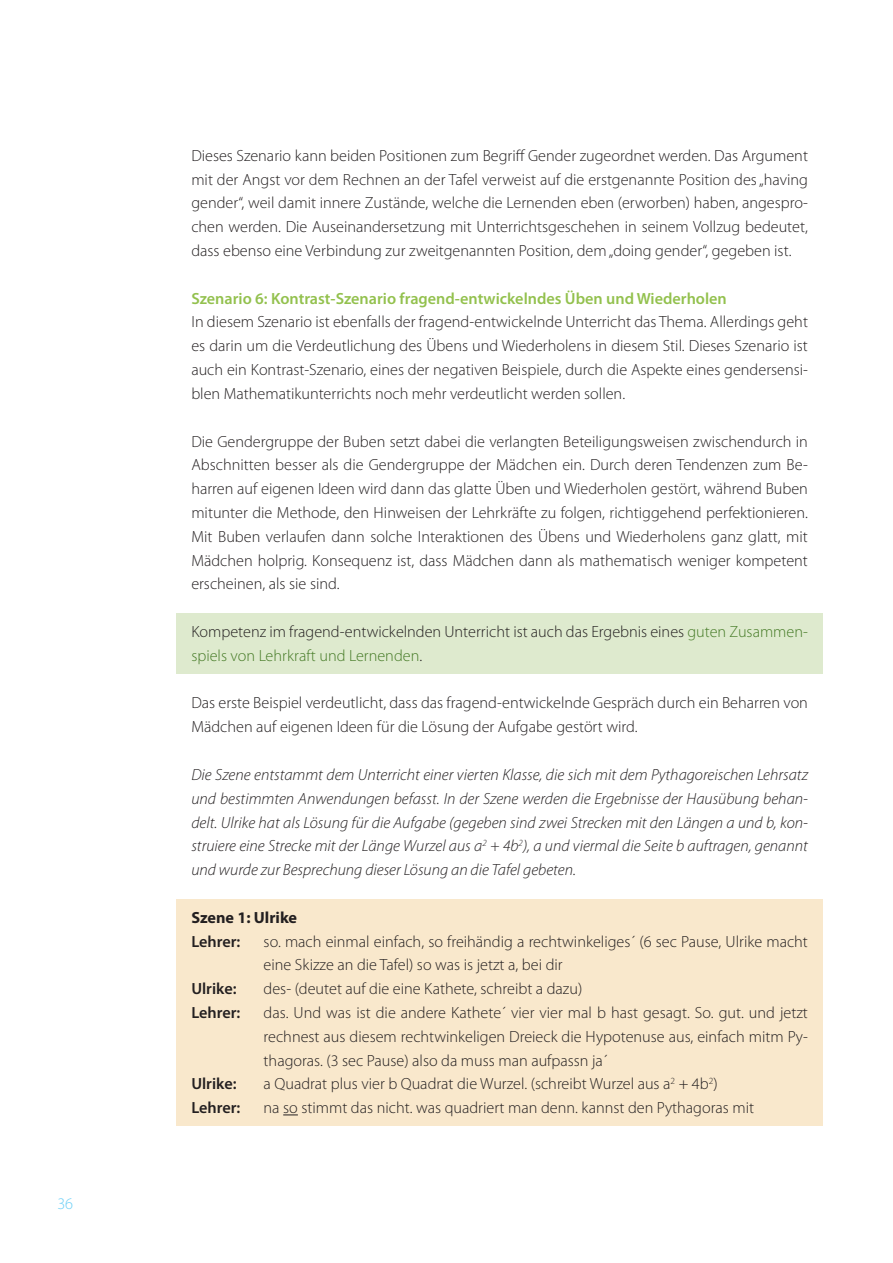
<style>
.page{position:relative;width:893px;height:1263px;background:#fff}
.page>*{position:absolute;margin:0;border:0;box-sizing:border-box;transform-origin:0 0}
.t1{font:300 16.2px/23.9px "Myriad Pro";color:#231f20;text-align:justify}
.t2{font:italic 300 16.2px/23.9px "Myriad Pro";color:#231f20;text-align:justify}
.t3{font:600 16.2px "Myriad Pro";color:#93c14e}
.t4{font:600 16.2px "Myriad Pro";color:#231f20}
.t5{font:700 16.2px "Myriad Pro";color:#231f20}
.t6{font:300 16.2px "Myriad Pro";color:#6bcff6}
.s1{color:#467b27}
</style>
<div class="page">
<div style="left:176px;top:613px;width:647px;height:61px;background:#deeace"></div>
<div style="left:176px;top:899px;width:647px;height:226px;background:#f9e8cc"></div>
<svg style="left:283px;top:1114px;width:15px;height:1px"></svg>
<p class="t6" style="left:57px;top:1194px;width:17px">36</p>
<p class="t1" style="left:191px;top:143px;width:618px">Dieses Szenario kann beiden Positionen zum Begriff Gender zugeordnet werden. Das Argument mit der Angst vor dem Rechnen an der Tafel verweist auf die erstgenannte Position des„having gender“, weil damit innere Zustände, welche die Lernenden eben (erworben) haben, angespro&shy;chen werden. Die Auseinandersetzung mit Unterrichtsgeschehen in seinem Vollzug bedeutet, dass ebenso eine Verbindung zur zweitgenannten Position, dem„doing gender“, gegeben ist.</p>
<p class="t3" style="left:191px;top:288px;width:537px">Szenario 6: Kontrast-Szenario fragend-entwickelndes Üben und Wiederholen</p>
<p class="t1" style="left:191px;top:310px;width:618px">In diesem Szenario ist ebenfalls der fragend-entwickelnde Unterricht das Thema. Allerdings geht es darin um die Verdeutlichung des Übens und Wiederholens in diesem Stil. Dieses Szenario ist auch ein Kontrast-Szenario, eines der negativen Beispiele, durch die Aspekte eines gendersensi&shy;blen Mathematikunterrichts noch mehr verdeutlicht werden sollen.</p>
<p class="t1" style="left:191px;top:429px;width:618px">Die Gendergruppe der Buben setzt dabei die verlangten Beteiligungsweisen zwischendurch in Abschnitten besser als die Gendergruppe der Mädchen ein. Durch deren Tendenzen zum Be&shy;harren auf eigenen Ideen wird dann das glatte Üben und Wiederholen gestört, während Buben mitunter die Methode, den Hinweisen der Lehrkräfte zu folgen, richtiggehend perfektionieren.<br>Mit Buben verlaufen dann solche Interaktionen des Übens und Wiederholens ganz glatt, mit Mädchen holprig. Konsequenz ist, dass Mädchen dann als mathematisch weniger kompetent erscheinen, als sie sind.</p>
<p class="t1" style="left:191px;top:619px;width:618px">Kompetenz im fragend-entwickelnden Unterricht ist auch das Ergebnis eines <span class="s1">guten Zusammen&shy;spiels von Lehrkraft und Lernenden</span>.</p>
<p class="t1" style="left:191px;top:691px;width:618px">Das erste Beispiel verdeutlicht, dass das fragend-entwickelnde Gespräch durch ein Beharren von<br>Mädchen auf eigenen Ideen für die Lösung der Aufgabe gestört wird.</p>
<p class="t2" style="left:191px;top:762px;width:618px">Die Szene entstammt dem Unterricht einer vierten Klasse, die sich mit dem Pythagoreischen Lehrsatz und bestimmten Anwendungen befasst. In der Szene werden die Ergebnisse der Hausübung behan&shy;delt. Ulrike hat als Lösung für die Aufgabe (gegeben sind zwei Strecken mit den Längen a und b, kon&shy;struiere eine Strecke mit der Länge Wurzel aus a<sup>2</sup> + 4b<sup>2</sup>), a und viermal die Seite b auftragen, genannt und wurde zur Besprechung dieser Lösung an die Tafel gebeten.</p>
<p class="t5" style="left:191px;top:907px;width:107px">Szene 1: Ulrike</p>
<p class="t4" style="left:191px;top:931px;width:51px">Lehrer:</p>
<p class="t1" style="left:264px;top:929px;width:546px">so. mach einmal einfach, so freihändig a rechtwinkeliges´ (6 sec Pause, Ulrike macht eine Skizze an die Tafel) so was is jetzt a, bei dir</p>
<p class="t4" style="left:191px;top:978px;width:47px">Ulrike:</p>
<p class="t1" style="left:264px;top:977px;width:320px">des- (deutet auf die eine Kathete, schreibt a dazu)</p>
<p class="t4" style="left:191px;top:1002px;width:51px">Lehrer:</p>
<p class="t1" style="left:264px;top:1000px;width:546px">das. Und was ist die andere Kathete´ vier vier mal b hast gesagt. So. gut. und jetzt rechnest aus diesem rechtwinkeligen Dreieck die Hypotenuse aus, einfach mitm Py&shy;thagoras. (3 sec Pause) also da muss man aufpassn ja´</p>
<p class="t4" style="left:191px;top:1074px;width:47px">Ulrike:</p>
<p class="t1" style="left:264px;top:1072px;width:456px">a Quadrat plus vier b Quadrat die Wurzel. (schreibt Wurzel aus a<sup>2</sup> + 4b<sup>2</sup>)</p>
<p class="t4" style="left:191px;top:1097px;width:51px">Lehrer:</p>
<p class="t1" style="left:264px;top:1096px;width:492px">na so stimmt das nicht. was quadriert man denn. kannst den Pythagoras mit</p>
</div>
